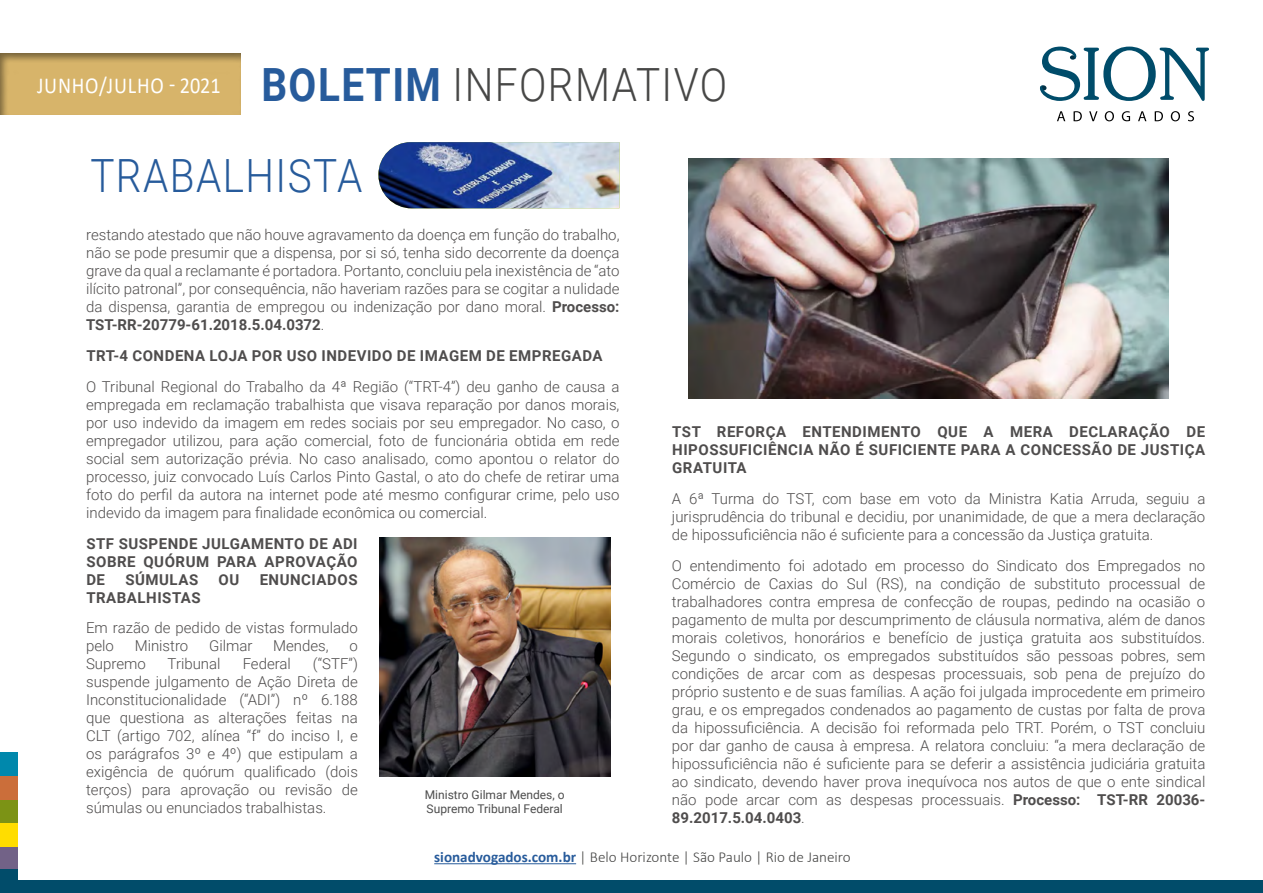
<style>
.page{position:relative;width:1263px;height:893px;background:#fff}
.page>*{position:absolute;margin:0;border:0;box-sizing:border-box;transform-origin:0 0}
.t1{font:300 45.75px "Roboto";letter-spacing:.035em;color:#275b9b;scale:.88 1}
.t2{font:22.95px "Calibri";letter-spacing:.04em;color:#fff;scale:.88 1}
.t3{font:300 15.15px "Calibri";color:#474746}
.t4{font:300 15px/18px "Roboto";color:#4f4d4d;text-align:justify}
.t5{font:700 15px/18px "Roboto";letter-spacing:.035em;color:#4f4d4d;text-align:justify}
.t6{font:12px/14.4px "Roboto";color:#4d4d4d}
.s1{font-family:"Roboto";font-weight:700;font-size:45.75px;color:#275b9b}
.s2{font-family:"Roboto";font-weight:300;font-size:45.75px;color:#474746}
.s3{font-weight:700}
.s4{font-weight:700;color:#275b9b}
</style>
<div class="page">
<div style="left:0;top:846px;width:17px;height:24px;background:#726287"></div>
<div style="left:0;top:870px;width:17px;height:23px;background:#014c6a"></div>
<div style="left:0;top:823px;width:17px;height:23px;background:#fd0"></div>
<div style="left:0;top:799px;width:17px;height:23px;background:#7c9315"></div>
<div style="left:0;top:776px;width:17px;height:23px;background:#cb6e3a"></div>
<div style="left:0;top:753px;width:17px;height:23px;background:#0088ac"></div>
<div style="left:17px;top:880px;width:1246px;height:13px;background:#014c6a"></div>
<svg style="left:1040px;top:47px;width:169px;height:54px"></svg>
<svg style="left:1057px;top:111px;width:137px;height:10px"></svg>
<hr style="left:434px;top:863px;width:142px;height:1px;background:#275b9b">
<img style="left:378px;top:142px;width:241px;height:66px">
<img style="left:689px;top:158px;width:480px;height:240px">
<img style="left:379px;top:538px;width:231px;height:238px">
<div style="left:0;top:42px;width:252px;height:74px;background:#000;opacity:.45"></div>
<h2 class="t2" style="left:37px;top:69px;width:786px">JUNHO/JULHO - 2021 <span class="s1">BOLETIM</span> <span class="s2">INFORMATIVO</span></h2>
<h1 class="t1" style="left:90px;top:144px;width:311px">TRABALHISTA</h1>
<p class="t4" style="left:86px;top:225px;width:535px">restando atestado que não houve agravamento da doença em função do trabalho, não se pode presumir que a dispensa, por si só, tenha sido decorrente da doença grave da qual a reclamante é portadora. Portanto, concluiu pela inexistência de “ato ilícito patronal”, por consequência, não haveriam razões para se cogitar a nulidade da dispensa, garantia de empregou ou indenização por dano moral. <span class="s3">Processo:<br>TST-RR-20779-61.2018.5.04.0372</span>.</p>
<p class="t5" style="left:86px;top:346px;width:518px">TRT-4 CONDENA LOJA POR USO INDEVIDO DE IMAGEM DE EMPREGADA</p>
<p class="t4" style="left:86px;top:377px;width:535px">O Tribunal Regional do Trabalho da 4ª Região (“TRT-4”) deu ganho de causa a empregada em reclamação trabalhista que visava reparação por danos morais, por uso indevido da imagem em redes sociais por seu empregador. No caso, o empregador utilizou, para ação comercial, foto de funcionária obtida em rede social sem autorização prévia. No caso analisado, como apontou o relator do processo, juiz convocado Luís Carlos Pinto Gastal, o ato do chefe de retirar uma foto do perfil da autora na internet pode até mesmo configurar crime, pelo uso indevido da imagem para finalidade econômica ou comercial.</p>
<p class="t5" style="left:86px;top:534px;width:273px">STF SUSPENDE JULGAMENTO DE ADI SOBRE QUÓRUM PARA APROVAÇÃO DE</p>
<p class="t5" style="left:672px;top:422px;width:534px">TST REFORÇA ENTENDIMENTO QUE A MERA DECLARAÇÃO DE HIPOSSUFICIÊNCIA NÃO É SUFICIENTE PARA A CONCESSÃO DE JUSTIÇA GRATUITA</p>
<p class="t4" style="left:672px;top:489px;width:535px">A 6ª Turma do TST, com base em voto da Ministra Katia Arruda, seguiu a jurisprudência do tribunal e decidiu, por unanimidade, de que a mera declaração de hipossuficiência não é suficiente para a concessão da Justiça gratuita.</p>
<p class="t4" style="left:672px;top:556px;width:535px">O entendimento foi adotado em processo do Sindicato dos Empregados no Comércio de Caxias do Sul (RS), na condição de substituto processual de trabalhadores contra empresa de confecção de roupas, pedindo na ocasião o pagamento de multa por descumprimento de cláusula normativa, além de danos morais coletivos, honorários e benefício de justiça gratuita aos substituídos.<br>Segundo o sindicato, os empregados substituídos são pessoas pobres, sem condições de arcar com as despesas processuais, sob pena de prejuízo do próprio sustento e de suas famílias. A ação foi julgada improcedente em primeiro grau, e os empregados condenados ao pagamento de custas por falta de prova da hipossuficiência. A decisão foi reformada pelo TRT. Porém, o TST concluiu por dar ganho de causa à empresa. A relatora concluiu: “a mera declaração de hipossuficiência não é suficiente para se deferir a assistência judiciária gratuita ao sindicato, devendo haver prova inequívoca nos autos de que o ente sindical não pode arcar com as despesas processuais. <span class="s3">Processo: TST-RR 20036- 89.2017.5.04.0403</span>.</p>
<p class="t3" style="left:434px;top:848px;width:418px"><span class="s4">sionadvogados.com.br</span> | Belo Horizonte | São Paulo | Rio de Janeiro</p>
<p class="t5" style="left:125px;top:570px;width:74px">SÚMULAS</p>
<p class="t5" style="left:219px;top:570px;width:22px">OU</p>
<p class="t5" style="left:260px;top:570px;width:99px">ENUNCIADOS</p>
<p class="t5" style="left:86px;top:588px;width:116px">TRABALHISTAS</p>
<p class="t4" style="left:86px;top:618px;width:273px">Em razão de pedido de vistas formulado pelo</p>
<p class="t4" style="left:135px;top:636px;width:55px">Ministro</p>
<p class="t4" style="left:209px;top:636px;width:45px">Gilmar</p>
<p class="t4" style="left:273px;top:636px;width:57px">Mendes,</p>
<p class="t4" style="left:349px;top:636px;width:10px">o</p>
<p class="t4" style="left:86px;top:654px;width:61px">Supremo</p>
<p class="t4" style="left:168px;top:654px;width:54px">Tribunal</p>
<p class="t4" style="left:243px;top:654px;width:50px">Federal</p>
<p class="t4" style="left:86px;top:654px;width:273px;text-indent:227px">(“STF”) suspende julgamento de Ação Direta de Inconstitucionalidade (“ADI”) nº 6.188 que questiona as alterações feitas na CLT (artigo 702, alínea “f” do inciso I, e os parágrafos 3º e 4º) que estipulam a exigência de quórum qualificado (dois terços) para aprovação ou revisão de súmulas ou enunciados trabalhistas.</p>
<p class="t6" style="left:425px;top:787px;width:141px">Ministro Gilmar Mendes, o<br>Supremo Tribunal Federal</p>
</div>
